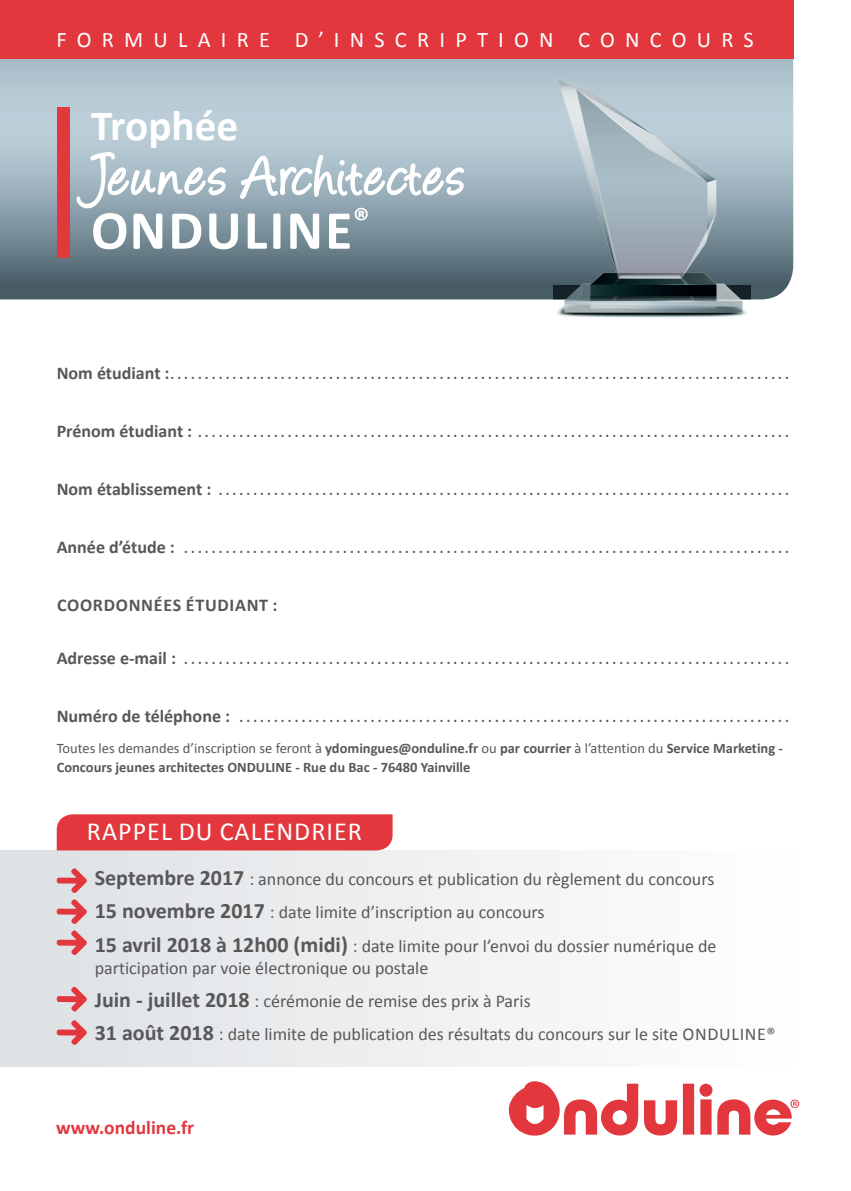
<style>
.page{position:relative;width:851px;height:1191px;background:#fff}
.page>*{position:absolute;margin:0;border:0;box-sizing:border-box;transform-origin:0 0}
.t1{font:64.6px "Angelina";letter-spacing:.05em;color:#fff}
.t2{font:700 55.4px "Calibri";letter-spacing:.04em;color:#fff}
.t3{font:700 43.2px "Calibri";color:#fff}
.t4{font:26px "Calibri";letter-spacing:.04em;color:#fff}
.t5{font:22.4px "Calibri";letter-spacing:.46em;color:#fff}
.t6{font:700 19.6px "Calibri";color:#e1373d}
.t7{font:18px/33.4px "Calibri";color:#57585a}
.t8{font:700 18px "Calibri";letter-spacing:.04em;color:#57585a}
.t9{font:700 14.4px/18.8px "Calibri";color:#57585a}
.t10{font:700 14px "Calibri";color:#57585a}
.s1{font-size:18px}
.s2{font-weight:400}
.s3{font-weight:700;font-size:22px}
</style>
<div class="page">
<div style="left:0;top:850px;width:794px;height:217px;background:linear-gradient(to right,#dee1e4,#fefefe)"></div>
<svg style="left:0;top:59px;width:793px;height:240px;background:#8fa3ae"></svg>
<div style="left:0;top:0;width:793px;height:59px;background:#e1373d"></div>
<svg style="left:508px;top:1081px;width:291px;height:55px"></svg>
<div style="left:57px;top:108px;width:12px;height:150px;background:#e1373d"></div>
<svg style="left:76px;top:133px;width:151px;height:76px;background:#b3c4ce"></svg>
<svg style="left:239px;top:153px;width:226px;height:47px"></svg>
<img style="left:534px;top:68px;width:235px;height:250px">
<svg style="left:57px;top:867px;width:31px;height:89px;background:#e0aaae"></svg>
<svg style="left:57px;top:985px;width:31px;height:27px"></svg>
<svg style="left:57px;top:1019px;width:31px;height:27px"></svg>
<div style="left:57px;top:814px;width:335px;height:36px;background:#e1373d"></div>
<h3 class="t5" style="left:56px;top:25px;width:698px">FORMULAIRE D’INSCRIPTION CONCOURS</h3>
<h3 class="t3" style="left:91px;top:98px;width:149px">Trophée</h3>
<h1 class="t1" style="left:91px;top:149px;width:375px">Jeunes Architectes</h1>
<h2 class="t2" style="left:91px;top:195px;width:280px">ONDULINE<sup>®</sup></h2>
<p class="t10" style="left:57px;top:365px;width:726px"><span class="s1">Nom étudiant :</span> . . . . . . . . . . . . . . . . . . . . . . . . . . . . . . . . . . . . . . . . . . . . . . . . . . . . . . . . . . . . . . . . . . . . . . . . . . . . . . . . . . . . . . . . .</p>
<p class="t10" style="left:57px;top:423px;width:726px"><span class="s1">Prénom étudiant :</span> . . . . . . . . . . . . . . . . . . . . . . . . . . . . . . . . . . . . . . . . . . . . . . . . . . . . . . . . . . . . . . . . . . . . . . . . . . . . . . . . . . . . .</p>
<p class="t10" style="left:57px;top:481px;width:726px"><span class="s1">Nom établissement :</span> . . . . . . . . . . . . . . . . . . . . . . . . . . . . . . . . . . . . . . . . . . . . . . . . . . . . . . . . . . . . . . . . . . . . . . . . . . . . . . . . . .</p>
<p class="t10" style="left:57px;top:539px;width:726px"><span class="s1">Année d’étude :</span> . . . . . . . . . . . . . . . . . . . . . . . . . . . . . . . . . . . . . . . . . . . . . . . . . . . . . . . . . . . . . . . . . . . . . . . . . . . . . . . . . . . . . . .</p>
<p class="t8" style="left:57px;top:594px;width:222px">COORDONNÉES ÉTUDIANT :</p>
<p class="t10" style="left:57px;top:650px;width:726px"><span class="s1">Adresse e-mail :</span> . . . . . . . . . . . . . . . . . . . . . . . . . . . . . . . . . . . . . . . . . . . . . . . . . . . . . . . . . . . . . . . . . . . . . . . . . . . . . . . . . . . . . . .</p>
<p class="t10" style="left:57px;top:708px;width:726px"><span class="s1">Numéro de téléphone :</span> . . . . . . . . . . . . . . . . . . . . . . . . . . . . . . . . . . . . . . . . . . . . . . . . . . . . . . . . . . . . . . . . . . . . . . . . . . . . . . .</p>
<p class="t9" style="left:57px;top:739px;width:727px"><span class="s2">Toutes les demandes d’inscription se feront à</span> ydomingues@onduline.fr <span class="s2">ou</span> par courrier <span class="s2">à l’attention du</span> Service Marketing -<br>Concours jeunes architectes ONDULINE - Rue du Bac - 76480 Yainville</p>
<h3 class="t4" style="left:87px;top:815px;width:276px">RAPPEL DU CALENDRIER</h3>
<p class="t7" style="left:95px;top:862px;width:623px"><span class="s3">Septembre 2017</span> : annonce du concours et publication du règlement du concours<br><span class="s3">15 novembre 2017</span> : date limite d’inscription au concours<br><span class="s3">15 avril 2018 à 12h00 (midi)</span> : date limite pour l’envoi du dossier numérique de</p>
<p class="t7" style="left:95px;top:951px;width:682px">participation par voie électronique ou postale<br><span class="s3">Juin - juillet 2018</span> : cérémonie de remise des prix à Paris<br><span class="s3">31 août 2018</span> : date limite de publication des résultats du concours sur le site ONDULINE®</p>
<h3 class="t6" style="left:56px;top:1115px;width:139px">www.onduline.fr</h3>
</div>
